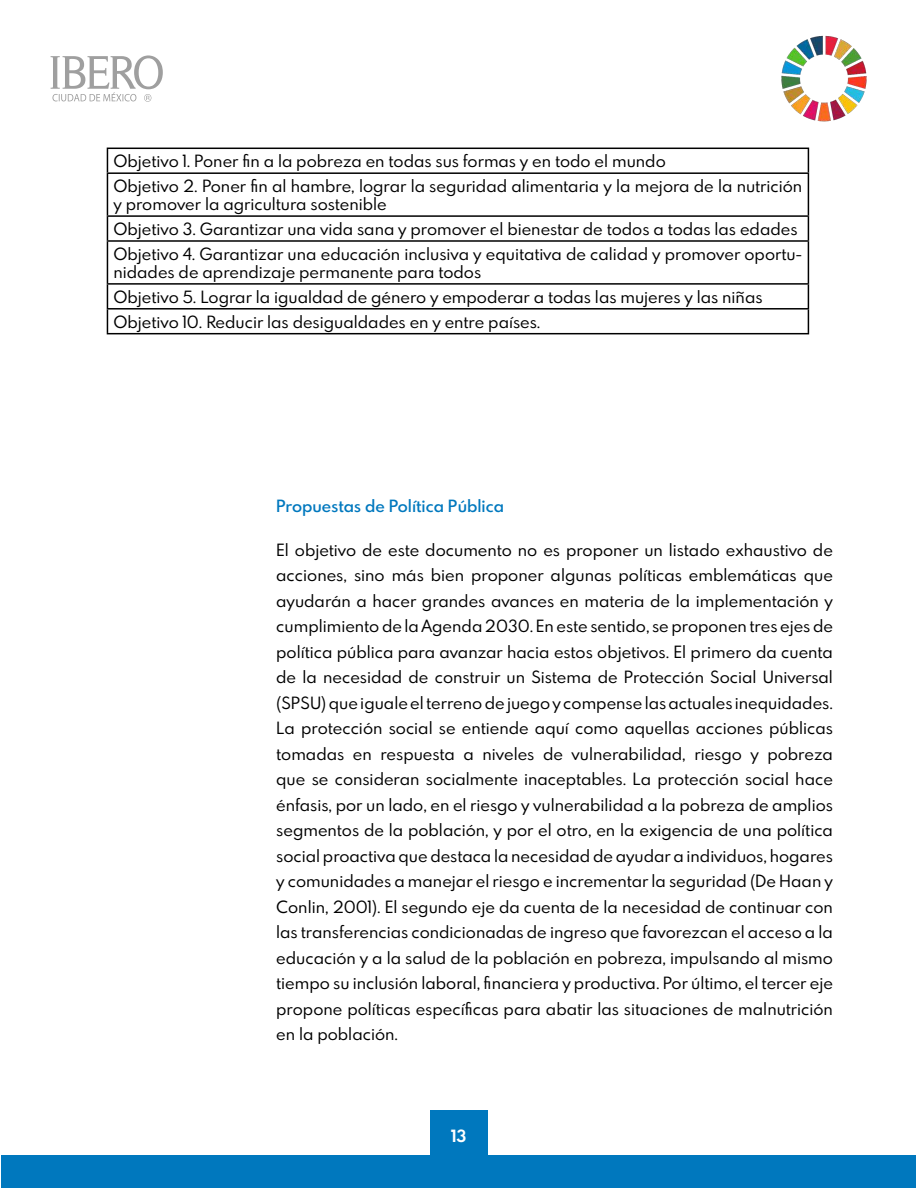
<style>
.page{position:relative;width:918px;height:1188px;background:#fff}
.page>*{position:absolute;margin:0;border:0;box-sizing:border-box;transform-origin:0 0}
.t1{font:15px/25.5px "Spartan MB";color:#000}
.t2{font:600 15px "Spartan MB";color:#0078be}
.t3{font:700 15px "Spartan MB";color:#fff}
</style>
<div class="page">
<img style="left:781px;top:35px;width:86px;height:87px">
<svg style="left:51px;top:55px;width:112px;height:47px"></svg>
<div style="left:430px;top:1110px;width:58px;height:78px;background:#0078be"></div>
<div style="left:2px;top:1156px;width:914px;height:32px;background:#0078be"></div>
<hr style="left:107px;top:148px;width:702px;height:1px;background:#000">
<svg style="left:107px;top:149px;width:1px;height:23px"></svg>
<svg style="left:808px;top:149px;width:1px;height:23px"></svg>
<hr style="left:107px;top:172px;width:702px;height:2px;background:#000">
<hr style="left:107px;top:174px;width:1px;height:41px;background:#000">
<hr style="left:808px;top:174px;width:1px;height:41px;background:#000">
<hr style="left:107px;top:215px;width:702px;height:2px;background:#000">
<svg style="left:107px;top:217px;width:1px;height:23px"></svg>
<svg style="left:808px;top:217px;width:1px;height:23px"></svg>
<hr style="left:107px;top:240px;width:702px;height:2px;background:#000">
<hr style="left:107px;top:242px;width:1px;height:41px;background:#000">
<hr style="left:808px;top:242px;width:1px;height:41px;background:#000">
<hr style="left:107px;top:283px;width:702px;height:2px;background:#000">
<hr style="left:107px;top:308px;width:702px;height:2px;background:#000">
<svg style="left:107px;top:285px;width:1px;height:48px"></svg>
<svg style="left:808px;top:285px;width:1px;height:48px"></svg>
<hr style="left:107px;top:333px;width:702px;height:1px;background:#000">
<p class="t1" style="left:113px;top:148px;width:690px;line-height:24.9px">Objetivo 1. Poner fin a la pobreza en todas sus formas y en todo el mundo<br>Objetivo 2. Poner fin al hambre, lograr la seguridad alimentaria y la mejora de la nutrición</p>
<p class="t1" style="left:113px;top:191px;width:690px;line-height:24.9px">y promover la agricultura sostenible<br>Objetivo 3. Garantizar una vida sana y promover el bienestar de todos a todas las edades<br>Objetivo 4. Garantizar una educación inclusiva y equitativa de calidad y promover oportu-</p>
<p class="t1" style="left:113px;top:259px;width:651px;line-height:24.9px">nidades de aprendizaje permanente para todos<br>Objetivo 5. Lograr la igualdad de género y empoderar a todas las mujeres y las niñas<br>Objetivo 10. Reducir las desigualdades en y entre países.</p>
<p class="t2" style="left:276px;top:495px;width:229px">Propuestas de Política Pública</p>
<p class="t1" style="left:276px;top:537px;width:558px;text-align:justify">El objetivo de este documento no es proponer un listado exhaustivo de acciones, sino más bien proponer algunas políticas emblemáticas que ayudarán a hacer grandes avances en materia de la implementación y cumplimiento de la Agenda 2030. En este sentido, se proponen tres ejes de política pública para avanzar hacia estos objetivos. El primero da cuenta de la necesidad de construir un Sistema de Protección Social Universal (SPSU) que iguale el terreno de juego y compense las actuales inequidades.<br>La protección social se entiende aquí como aquellas acciones públicas tomadas en respuesta a niveles de vulnerabilidad, riesgo y pobreza que se consideran socialmente inaceptables. La protección social hace énfasis, por un lado, en el riesgo y vulnerabilidad a la pobreza de amplios segmentos de la población, y por el otro, en la exigencia de una política social proactiva que destaca la necesidad de ayudar a individuos, hogares y comunidades a manejar el riesgo e incrementar la seguridad (De Haan y Conlin, 2001). El segundo eje da cuenta de la necesidad de continuar con las transferencias condicionadas de ingreso que favorezcan el acceso a la educación y a la salud de la población en pobreza, impulsando al mismo tiempo su inclusión laboral, financiera y productiva. Por último, el tercer eje propone políticas específicas para abatir las situaciones de malnutrición en la población.</p>
<p class="t3" style="left:452px;top:1125px;width:16px">13</p>
</div>
